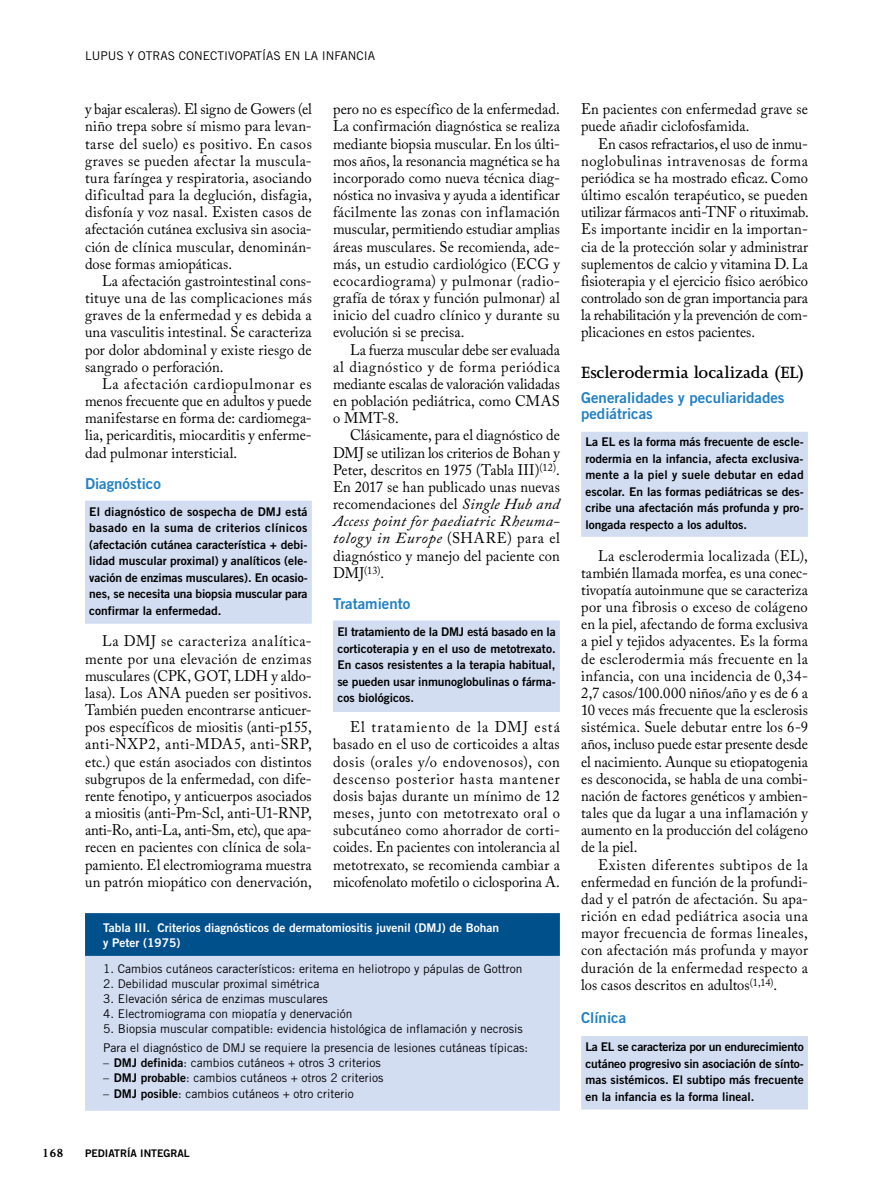
<style>
.page{position:relative;width:893px;height:1191px;background:#fff}
.page>*{position:absolute;margin:0;border:0;box-sizing:border-box;transform-origin:0 0}
.t1{font:600 18.75px "Joanna MT Std";letter-spacing:.005em;color:#000}
.t2{font:15.3px/17.1px "Adobe Caslon Pro";letter-spacing:.005em;color:#000;text-align:justify;scale:.95 1}
.t3{font:15px/16.5px "Trade Gothic Bold Two";color:#2281c4}
.t4{font:700 13.5px "Joanna MT Std";color:#000}
.t5{font:12px/16.5px "Trade Gothic Bold Two";color:#000;text-align:justify}
.t6{font:12px/19.2px "Trade Gothic";color:#000}
.t7{font:12px/15px "Trade Gothic Bold Two";color:#fff}
.t8{font:10.5px "Trade Gothic Bold Two";color:#000}
.s1{font-style:italic}
.s2{font-family:"Trade Gothic Bold Two"}
</style>
<div class="page">
<div style="left:85px;top:501px;width:227px;height:123px;background:#d3ddf2"></div>
<div style="left:333px;top:620px;width:227px;height:92px;background:#d3ddf2"></div>
<div style="left:581px;top:432px;width:227px;height:105px;background:#d3ddf2"></div>
<div style="left:581px;top:1036px;width:227px;height:73px;background:#d3ddf2"></div>
<div style="left:94px;top:913px;width:457px;height:42px;background:#00508c"></div>
<div style="left:94px;top:955px;width:457px;height:155px;background:#d3ddf2"></div>
<div style="left:85px;top:955px;width:18px;height:155px;background:#d3ddf2"></div>
<div style="left:542px;top:955px;width:18px;height:155px;background:#d3ddf2"></div>
<hr style="left:85px;top:1110px;width:475px;height:1px;background:#d3ddf2">
<div style="left:85px;top:913px;width:18px;height:42px;background:#00508c"></div>
<div style="left:542px;top:913px;width:18px;height:42px;background:#00508c"></div>
<hr style="left:85px;top:955px;width:475px;height:1px;background:#00508c">
<p class="t6" style="left:85px;top:46px;width:291px">Lupus y otras conectivopatías en la infancia</p>
<p class="t2" style="left:85px;top:100px;width:240px">y bajar escaleras). El signo de Gowers (el niño trepa sobre sí mismo para levan&shy;tarse del suelo) es positivo. En casos graves se pueden afectar la muscula&shy;tura faríngea y respiratoria, asociando dificultad para la deglución, disfagia, disfonía y voz nasal. Existen casos de afectación cutánea exclusiva sin asocia&shy;ción de clínica muscular, denominán&shy;dose formas amiopáticas.</p>
<p class="t2" style="left:85px;top:272px;width:240px;text-indent:17px">La afectación gastrointestinal cons&shy;tituye una de las complicaciones más graves de la enfermedad y es debida a una vasculitis intestinal. Se caracteriza por dolor abdominal y existe riesgo de sangrado o perforación.</p>
<p class="t2" style="left:85px;top:375px;width:240px;text-indent:17px">La afectación cardiopulmonar es menos frecuente que en adultos y puede manifestarse en forma de: cardiomega&shy;lia, pericarditis, miocarditis y enferme&shy;dad pulmonar intersticial.</p>
<p class="t3" style="left:85px;top:475px;width:77px">Diagnóstico</p>
<p class="t5" style="left:89px;top:503px;width:220px">El diagnóstico de sospecha de DMJ está basado en la suma de criterios clínicos (afectación cutánea característica + debi&shy;lidad muscular proximal) y analíticos (ele&shy;vación de enzimas musculares). En ocasio&shy;nes, se necesita una biopsia muscular para confirmar la enfermedad.</p>
<p class="t2" style="left:85px;top:632px;width:240px;text-indent:17px">La DMJ se caracteriza analítica&shy;mente por una elevación de enzimas musculares (CPK, GOT, LDH y aldo&shy;lasa). Los ANA pueden ser positivos.<br>También pueden encontrarse anticuer&shy;pos específicos de miositis (anti-p155, anti-NXP2, anti-MDA5, anti-SRP, etc.) que están asociados con distintos subgrupos de la enfermedad, con dife&shy;rente fenotipo, y anticuerpos asociados a miositis (anti-Pm-Scl, anti-U1-RNP, anti-Ro, anti-La, anti-Sm, etc), que apa&shy;recen en pacientes con clínica de sola&shy;pamiento. El electromiograma muestra un patrón miopático con denervación,</p>
<p class="t2" style="left:333px;top:100px;width:240px">pero no es específico de la enfermedad.<br>La confirmación diagnóstica se realiza mediante biopsia muscular. En los últi&shy;mos años, la resonancia magnética se ha incorporado como nueva técnica diag&shy;nóstica no invasiva y ayuda a identificar fácilmente las zonas con inflamación muscular, permitiendo estudiar amplias áreas musculares. Se recomienda, ade&shy;más, un estudio cardiológico (ECG y ecocardiograma) y pulmonar (radio&shy;grafía de tórax y función pulmonar) al inicio del cuadro clínico y durante su evolución si se precisa.</p>
<p class="t2" style="left:333px;top:341px;width:240px;text-indent:17px">La fuerza muscular debe ser evaluada al diagnóstico y de forma periódica mediante escalas de valoración validadas en población pediátrica, como CMAS o MMT-8.</p>
<p class="t2" style="left:333px;top:426px;width:240px;text-indent:17px">Clásicamente, para el diagnóstico de DMJ se utilizan los criterios de Bohan y Peter, descritos en 1975 (Tabla III)<sup>(12)</sup>.<br>En 2017 se han publicado unas nuevas recomendaciones del <span class="s1">Single Hub and Access point for paediatric Rheuma&shy;tology in Europe</span> (SHARE) para el diagnóstico y manejo del paciente con DMJ<sup>(13)</sup>.</p>
<p class="t3" style="left:333px;top:595px;width:79px">Tratamiento</p>
<p class="t5" style="left:337px;top:623px;width:220px">El tratamiento de la DMJ está basado en la corticoterapia y en el uso de metotrexato.<br>En casos resistentes a la terapia habitual, se pueden usar inmunoglobulinas o fárma&shy;cos biológicos.</p>
<p class="t2" style="left:333px;top:718px;width:240px;text-indent:17px">El tratamiento de la DMJ está basado en el uso de corticoides a altas dosis (orales y/o endovenosos), con descenso posterior hasta mantener dosis bajas durante un mínimo de 12 meses, junto con metotrexato oral o subcutáneo como ahorrador de corti&shy;coides. En pacientes con intolerancia al metotrexato, se recomienda cambiar a micofenolato mofetilo o ciclosporina A.</p>
<p class="t7" style="left:103px;top:920px;width:398px">Tabla III. Criterios diagnósticos de dermatomiositis juvenil (DMJ) de Bohan y Peter (1975)</p>
<p class="t6" style="left:103px;top:959px;width:421px">1. Cambios cutáneos característicos: eritema en heliotropo y pápulas de Gottron</p>
<p class="t6" style="left:103px;top:974px;width:218px">2. Debilidad muscular proximal simétrica</p>
<p class="t6" style="left:103px;top:989px;width:226px">3. Elevación sérica de enzimas musculares</p>
<p class="t6" style="left:103px;top:1004px;width:251px">4. Electromiograma con miopatía y denervación</p>
<p class="t6" style="left:103px;top:1019px;width:426px">5. Biopsia muscular compatible: evidencia histológica de inflamación y necrosis<br>Para el diagnóstico de DMJ se requiere la presencia de lesiones cutáneas típicas:</p>
<p class="t6" style="left:103px;top:1053px;width:279px">– <span class="s2">DMJ definida</span>: cambios cutáneos + otros 3 criterios</p>
<p class="t6" style="left:103px;top:1068px;width:282px">– <span class="s2">DMJ probable</span>: cambios cutáneos + otros 2 criterios</p>
<p class="t6" style="left:103px;top:1083px;width:252px">– <span class="s2">DMJ posible</span>: cambios cutáneos + otro criterio</p>
<p class="t4" style="left:42px;top:1145px;width:23px">168</p>
<p class="t8" style="left:85px;top:1146px;width:106px">PEDIATRÍA INTEGRAL</p>
<p class="t2" style="left:581px;top:100px;width:240px">En pacientes con enfermedad grave se puede añadir ciclofosfamida.</p>
<p class="t2" style="left:581px;top:135px;width:241px;text-indent:17px">En casos refractarios, el uso de inmu&shy;noglobulinas intravenosas de forma periódica se ha mostrado eficaz. Como último escalón terapéutico, se pueden utilizar fármacos anti-TNF o rituximab.<br>Es importante incidir en la importan&shy;cia de la protección solar y administrar suplementos de calcio y vitamina D. La fisioterapia y el ejercicio físico aeróbico controlado son de gran importancia para la rehabilitación y la prevención de com&shy;plicaciones en estos pacientes.</p>
<p class="t1" style="left:581px;top:362px;width:225px">Esclerodermia localizada (EL)</p>
<p class="t3" style="left:581px;top:389px;width:205px">Generalidades y peculiaridades pediátricas</p>
<p class="t5" style="left:585px;top:433px;width:220px">La EL es la forma más frecuente de escle&shy;rodermia en la infancia, afecta exclusiva&shy;mente a la piel y suele debutar en edad escolar. En las formas pediátricas se des&shy;cribe una afectación más profunda y pro&shy;longada respecto a los adultos.</p>
<p class="t2" style="left:581px;top:547px;width:240px;text-indent:17px">La esclerodermia localizada (EL), también llamada morfea, es una conec&shy;tivopatía autoinmune que se caracteriza por una fibrosis o exceso de colágeno en la piel, afectando de forma exclusiva a piel y tejidos adyacentes. Es la forma de esclerodermia más frecuente en la infancia, con una incidencia de 0,34- 2,7 casos/100.000 niños/año y es de 6 a 10 veces más frecuente que la esclerosis sistémica. Suele debutar entre los 6-9 años, incluso puede estar presente desde el nacimiento. Aunque su etiopatogenia es desconocida, se habla de una combi&shy;nación de factores genéticos y ambien&shy;tales que da lugar a una inflamación y aumento en la producción del colágeno de la piel.</p>
<p class="t2" style="left:581px;top:855px;width:240px;text-indent:17px">Existen diferentes subtipos de la enfermedad en función de la profundi&shy;dad y el patrón de afectación. Su apa&shy;rición en edad pediátrica asocia una mayor frecuencia de formas lineales, con afectación más profunda y mayor duración de la enfermedad respecto a los casos descritos en adultos<sup>(1,14)</sup>.</p>
<p class="t3" style="left:581px;top:1009px;width:47px">Clínica</p>
<p class="t5" style="left:585px;top:1038px;width:220px">La EL se caracteriza por un endurecimiento cutáneo progresivo sin asociación de sínto&shy;mas sistémicos. El subtipo más frecuente en la infancia es la forma lineal.</p>
</div>
